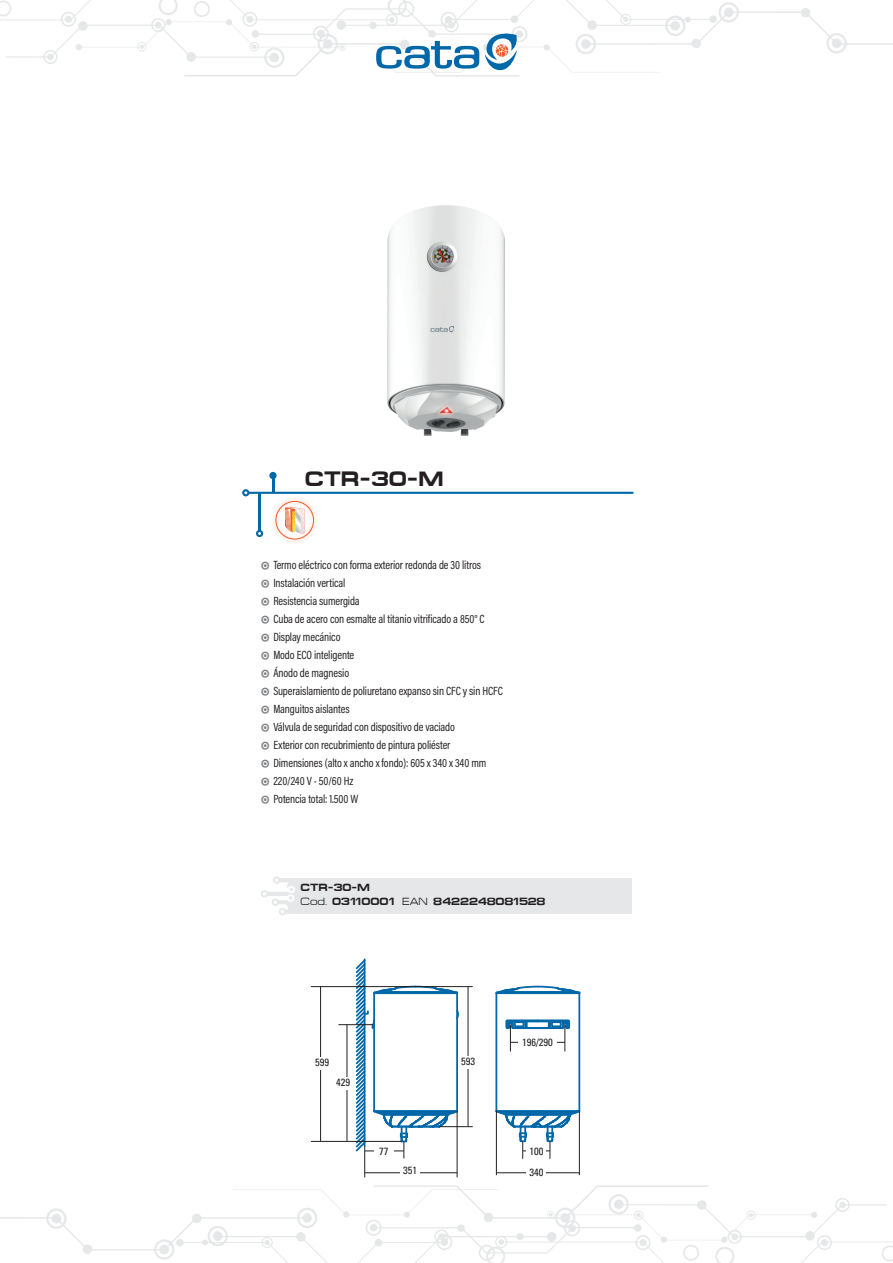
<style>
.page{position:relative;width:893px;height:1263px;background:#fff}
.page>*{position:absolute;margin:0;border:0;box-sizing:border-box;transform-origin:0 0}
.t1{font:700 21px "Micro Extend FLF";color:#231f20}
.t2{font:12px/18px "Acumin Pro Cond";letter-spacing:-.01em;color:#231f20;scale:.96 1}
.t3{font:700 10.5px/14px "Micro Extend FLF";letter-spacing:-.02em;color:#231f20}
.t4{font:condensed 10.5px/20.9px "Univers";color:#231f20}
.s1{font-weight:700;font-size:21px;color:#808285}
.s2{font-weight:400}
</style>
<div class="page">
<svg style="left:0;top:0;width:893px;height:77px"></svg>
<svg style="left:0;top:1185px;width:893px;height:78px"></svg>
<hr style="left:272px;top:473px;width:2px;height:20px;background:#0068a9">
<div style="left:269px;top:472px;width:8px;height:7px;background:#0068a9;border-radius:50%"></div>
<hr style="left:259px;top:493px;width:2px;height:38px;background:#0068a9">
<svg style="left:256px;top:530px;width:7px;height:7px"></svg>
<svg style="left:242px;top:489px;width:391px;height:7px"></svg>
<div style="left:296px;top:878px;width:336px;height:36px;background:#e6e7e9"></div>
<svg style="left:261px;top:876px;width:35px;height:39px"></svg>
<img style="left:387px;top:205px;width:118px;height:231px">
<div style="left:271px;top:496px;width:48px;height:48px;background:#f15b2a;opacity:.85"></div>
<div style="left:276px;top:501px;width:38px;height:38px;border:1px solid #f15b2a;border-radius:50%"></div>
<svg style="left:285px;top:507px;width:19px;height:27px"></svg>
<hr style="left:495px;top:993px;width:2px;height:118px;background:#0068a9">
<hr style="left:578px;top:993px;width:2px;height:118px;background:#0068a9">
<svg style="left:495px;top:985px;width:86px;height:10px"></svg>
<hr style="left:496px;top:1111px;width:1px;height:64px;background:#231f20">
<hr style="left:579px;top:1111px;width:1px;height:64px;background:#231f20">
<hr style="left:364px;top:1146px;width:1px;height:31px;background:#231f20">
<hr style="left:457px;top:1111px;width:1px;height:66px;background:#231f20">
<svg style="left:354px;top:958px;width:106px;height:200px"></svg>
<svg style="left:505px;top:1019px;width:66px;height:32px"></svg>
<hr style="left:311px;top:986px;width:103px;height:1px;background:#231f20">
<hr style="left:338px;top:1024px;width:35px;height:1px;background:#231f20">
<hr style="left:414px;top:986px;width:59px;height:1px;background:#231f20">
<hr style="left:440px;top:1126px;width:33px;height:1px;background:#231f20">
<hr style="left:311px;top:1141px;width:91px;height:1px;background:#231f20">
<hr style="left:320px;top:986px;width:1px;height:155px;background:#231f20">
<hr style="left:347px;top:1024px;width:1px;height:117px;background:#231f20">
<hr style="left:468px;top:986px;width:1px;height:140px;background:#231f20">
<hr style="left:511px;top:1042px;width:54px;height:1px;background:#231f20">
<svg style="left:495px;top:1105px;width:86px;height:54px"></svg>
<hr style="left:496px;top:1172px;width:83px;height:1px;background:#231f20">
<hr style="left:365px;top:1151px;width:39px;height:1px;background:#231f20">
<hr style="left:365px;top:1172px;width:92px;height:1px;background:#231f20">
<div style="left:310px;top:1057px;width:24px;height:12px;background:#fff"></div>
<div style="left:332px;top:1078px;width:22px;height:12px;background:#fff"></div>
<div style="left:518px;top:1038px;width:39px;height:12px;background:#fff"></div>
<div style="left:374px;top:1147px;width:19px;height:12px;background:#fff"></div>
<div style="left:400px;top:1166px;width:20px;height:12px;background:#fff"></div>
<div style="left:459px;top:1056px;width:19px;height:12px;background:#fff"></div>
<div style="left:527px;top:1147px;width:19px;height:12px;background:#fff"></div>
<div style="left:527px;top:1168px;width:19px;height:12px;background:#fff"></div>
<h1 class="t1" style="left:305px;top:467px;width:140px">CTR-30-M</h1>
<p class="t2" style="left:261px;top:556px;width:254px"><span class="s1">◉</span> Termo eléctrico con forma exterior redonda de 30 litros<br><span class="s1">◉</span> Instalación vertical<br><span class="s1">◉</span> Resistencia sumergida<br><span class="s1">◉</span> Cuba de acero con esmalte al titanio vitrificado a 850° C<br><span class="s1">◉</span> Display mecánico<br><span class="s1">◉</span> Modo ECO inteligente<br><span class="s1">◉</span> Ánodo de magnesio<br><span class="s1">◉</span> Superaislamiento de poliuretano expanso sin CFC y sin HCFC <span class="s1">◉</span> Manguitos aislantes<br><span class="s1">◉</span> Válvula de seguridad con dispositivo de vaciado<br><span class="s1">◉</span> Exterior con recubrimiento de pintura poliéster<br><span class="s1">◉</span> Dimensiones (alto x ancho x fondo): 605 x 340 x 340 mm<br><span class="s1">◉</span> 220/240 V - 50/60 Hz<br><span class="s1">◉</span> Potencia total: 1.500 W</p>
<p class="t3" style="left:301px;top:881px;width:246px">CTR-30-M<br><span class="s2">Cod.</span> 03110001 <span class="s2">EAN</span> 8422248081528</p>
<p class="t4" style="left:315px;top:1051px;width:15px">599</p>
<p class="t4" style="left:336px;top:1072px;width:15px">429</p>
<p class="t4" style="left:379px;top:1141px;width:11px">77</p>
<p class="t4" style="left:403px;top:1160px;width:15px">351</p>
<p class="t4" style="left:461px;top:1050px;width:15px">593</p>
<p class="t4" style="left:522px;top:1032px;width:32px">196/290</p>
<p class="t4" style="left:529px;top:1141px;width:15px">100<br>340</p>
</div>
